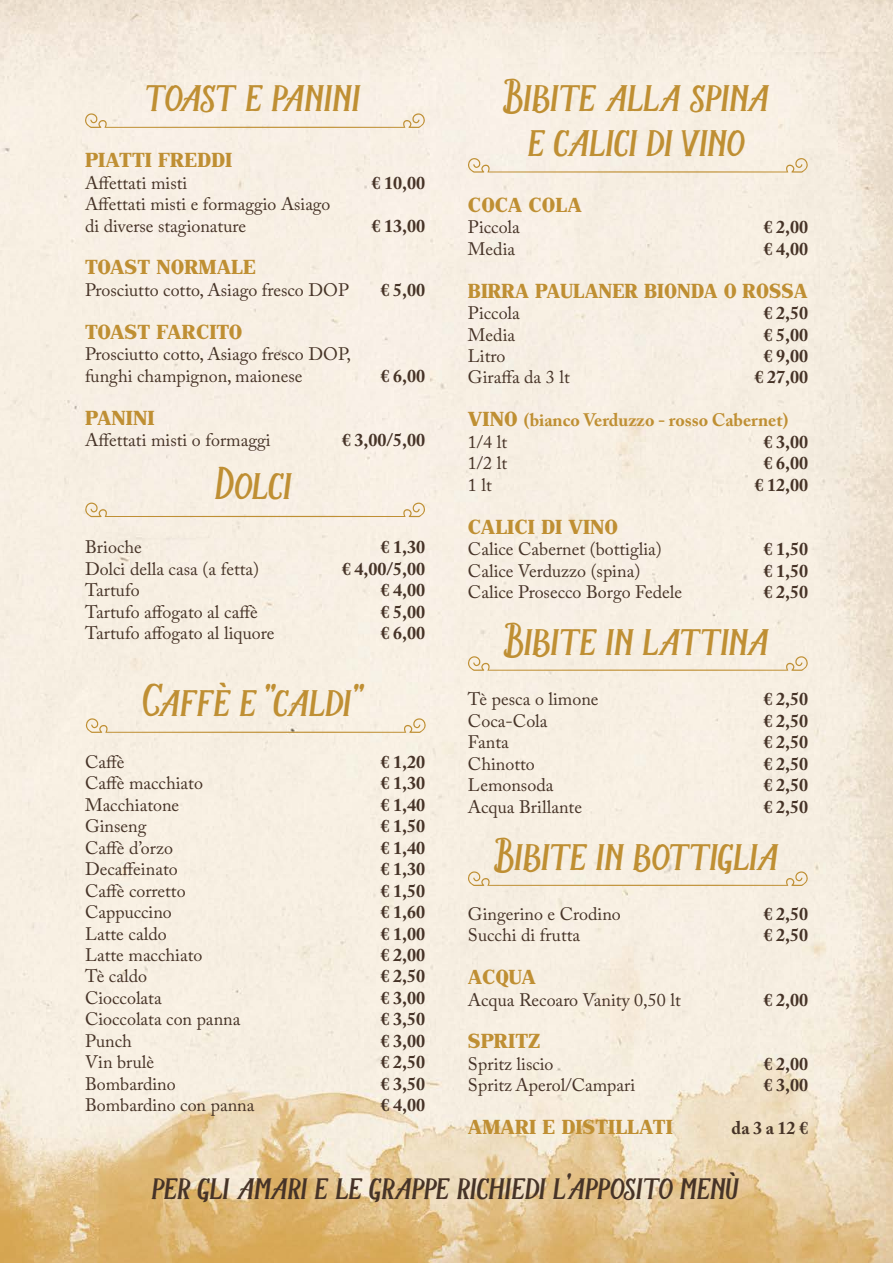
<style>
.page{position:relative;width:893px;height:1263px;background:#fff}
.page>*{position:absolute;margin:0;border:0;box-sizing:border-box;transform-origin:0 0}
.t1{font:45px/45px "Armament";letter-spacing:-.05em;color:#bf8f33;text-align:center}
.t2{font:36px "Armament";letter-spacing:-.05em;color:#463327}
.t3{font:500 20.25px "John Hancock CP";color:#bf8f33}
.t4{font:500 20.25px "John Hancock CP";color:#bf8f33;scale:.96 1}
.t5{font:18px/21.5px "Adobe Caslon Pro";color:#463327}
.t6{font:700 18px "Adobe Caslon Pro";color:#463327}
.t7{font:700 18px/21.5px "Adobe Caslon Pro";color:#bf8f33}
.s1{font-family:"John Hancock CP";font-weight:500;font-size:20.25px}
.s2{font-weight:400;color:#463327}
</style>
<div class="page">
<img style="left:0;top:0;width:893px;height:1263px">
<svg style="left:468px;top:871px;width:340px;height:15px;background:#f0e5d0"></svg>
<svg style="left:468px;top:656px;width:340px;height:15px;background:#f1e5d1"></svg>
<svg style="left:468px;top:158px;width:340px;height:15px;background:#f1e5d2"></svg>
<svg style="left:85px;top:503px;width:340px;height:14px;background:#f1e5d1"></svg>
<svg style="left:85px;top:113px;width:340px;height:15px;background:#f2e6d3"></svg>
<svg style="left:85px;top:718px;width:341px;height:15px;background:#f1e5d1"></svg>
<h1 class="t1" style="left:146px;top:72px;width:218px">toast e panini</h1>
<p class="t3" style="left:85px;top:149px;width:149px">PIATTI FREDDI</p>
<p class="t5" style="left:85px;top:172px;width:104px">Affettati misti</p>
<p class="t6" style="left:372px;top:172px;width:55px">€ 10,00</p>
<p class="t5" style="left:85px;top:193px;width:247px">Affettati misti e formaggio Asiago di diverse stagionature</p>
<p class="t6" style="left:372px;top:215px;width:55px">€ 13,00</p>
<p class="t3" style="left:85px;top:256px;width:172px">TOAST NORMALE</p>
<p class="t5" style="left:85px;top:279px;width:265px">Prosciutto cotto, Asiago fresco DOP</p>
<p class="t6" style="left:381px;top:279px;width:46px">€ 5,00</p>
<p class="t3" style="left:85px;top:320px;width:159px">TOAST FARCITO</p>
<p class="t5" style="left:85px;top:343px;width:268px">Prosciutto cotto, Asiago fresco DOP, funghi champignon, maionese</p>
<p class="t6" style="left:381px;top:365px;width:46px">€ 6,00</p>
<p class="t3" style="left:85px;top:406px;width:71px">PANINI</p>
<p class="t5" style="left:85px;top:429px;width:187px">Affettati misti o formaggi</p>
<p class="t6" style="left:342px;top:429px;width:85px">€ 3,00/5,00</p>
<h1 class="t1" style="left:215px;top:460px;width:81px">Dolci</h1>
<p class="t5" style="left:85px;top:536px;width:58px">Brioche</p>
<p class="t6" style="left:381px;top:536px;width:46px">€ 1,30</p>
<p class="t5" style="left:85px;top:558px;width:176px">Dolci della casa (a fetta)</p>
<p class="t6" style="left:342px;top:558px;width:85px">€ 4,00/5,00</p>
<p class="t5" style="left:85px;top:579px;width:56px">Tartufo</p>
<p class="t6" style="left:381px;top:579px;width:46px">€ 4,00</p>
<p class="t5" style="left:85px;top:601px;width:174px">Tartufo affogato al caffè</p>
<p class="t6" style="left:381px;top:601px;width:46px">€ 5,00</p>
<p class="t5" style="left:85px;top:622px;width:191px">Tartufo affogato al liquore</p>
<p class="t6" style="left:381px;top:622px;width:46px">€ 6,00</p>
<h1 class="t1" style="left:143px;top:677px;width:225px">Caffè e "caldi"</h1>
<p class="t5" style="left:85px;top:751px;width:41px">Caffè</p>
<p class="t6" style="left:381px;top:751px;width:46px">€ 1,20</p>
<p class="t5" style="left:85px;top:772px;width:119px">Caffè macchiato</p>
<p class="t6" style="left:381px;top:772px;width:46px">€ 1,30</p>
<p class="t5" style="left:85px;top:794px;width:96px">Macchiatone</p>
<p class="t6" style="left:381px;top:794px;width:46px">€ 1,40</p>
<p class="t5" style="left:85px;top:815px;width:63px">Ginseng</p>
<p class="t6" style="left:381px;top:815px;width:46px">€ 1,50</p>
<p class="t5" style="left:85px;top:837px;width:90px">Caffè d’orzo</p>
<p class="t6" style="left:381px;top:837px;width:46px">€ 1,40</p>
<p class="t5" style="left:85px;top:858px;width:94px">Decaffeinato</p>
<p class="t6" style="left:381px;top:858px;width:46px">€ 1,30</p>
<p class="t5" style="left:85px;top:880px;width:102px">Caffè corretto</p>
<p class="t6" style="left:381px;top:880px;width:46px">€ 1,50</p>
<p class="t5" style="left:85px;top:901px;width:88px">Cappuccino</p>
<p class="t6" style="left:381px;top:901px;width:46px">€ 1,60</p>
<p class="t5" style="left:85px;top:922px;width:83px">Latte caldo</p>
<p class="t6" style="left:381px;top:923px;width:46px">€ 1,00</p>
<p class="t5" style="left:85px;top:944px;width:119px">Latte macchiato</p>
<p class="t6" style="left:381px;top:944px;width:46px">€ 2,00</p>
<p class="t5" style="left:85px;top:965px;width:64px">Tè caldo</p>
<p class="t6" style="left:381px;top:966px;width:46px">€ 2,50</p>
<p class="t5" style="left:85px;top:987px;width:78px">Cioccolata</p>
<p class="t6" style="left:381px;top:987px;width:46px">€ 3,00</p>
<p class="t5" style="left:85px;top:1008px;width:157px">Cioccolata con panna</p>
<p class="t6" style="left:381px;top:1008px;width:46px">€ 3,50</p>
<p class="t5" style="left:85px;top:1030px;width:48px">Punch</p>
<p class="t6" style="left:381px;top:1030px;width:46px">€ 3,00</p>
<p class="t5" style="left:85px;top:1051px;width:71px">Vin brulè</p>
<p class="t6" style="left:381px;top:1051px;width:46px">€ 2,50</p>
<p class="t5" style="left:85px;top:1073px;width:92px">Bombardino</p>
<p class="t6" style="left:381px;top:1073px;width:46px">€ 3,50</p>
<p class="t5" style="left:85px;top:1094px;width:171px">Bombardino con panna</p>
<p class="t6" style="left:381px;top:1094px;width:46px">€ 4,00</p>
<h1 class="t1" style="left:503px;top:72px;width:270px">Bibite alla spina e calici di vino</h1>
<p class="t3" style="left:468px;top:193px;width:115px">COCA COLA</p>
<p class="t5" style="left:468px;top:216px;width:53px">Piccola</p>
<p class="t6" style="left:763px;top:216px;width:46px">€ 2,00</p>
<p class="t5" style="left:468px;top:238px;width:49px">Media</p>
<p class="t6" style="left:763px;top:238px;width:46px">€ 4,00</p>
<p class="t4" style="left:468px;top:279px;width:355px">BIRRA PAULANER BIONDA O ROSSA</p>
<p class="t5" style="left:468px;top:302px;width:53px">Piccola</p>
<p class="t6" style="left:763px;top:302px;width:46px">€ 2,50</p>
<p class="t5" style="left:468px;top:324px;width:49px">Media</p>
<p class="t6" style="left:763px;top:324px;width:46px">€ 5,00</p>
<p class="t5" style="left:468px;top:345px;width:39px">Litro</p>
<p class="t6" style="left:763px;top:345px;width:46px">€ 9,00</p>
<p class="t5" style="left:468px;top:366px;width:103px">Giraffa da 3 lt</p>
<p class="t6" style="left:754px;top:367px;width:55px">€ 27,00</p>
<p class="t7" style="left:468px;top:409px;width:322px"><span class="s1">VINO</span> (bianco Verduzzo - rosso Cabernet)<br><span class="s2">1/4 lt</span></p>
<p class="t6" style="left:763px;top:431px;width:46px">€ 3,00</p>
<p class="t5" style="left:468px;top:452px;width:41px">1/2 lt</p>
<p class="t6" style="left:763px;top:452px;width:46px">€ 6,00</p>
<p class="t5" style="left:468px;top:474px;width:25px">1 lt</p>
<p class="t6" style="left:754px;top:474px;width:55px">€ 12,00</p>
<p class="t3" style="left:468px;top:515px;width:152px">CALICI DI VINO</p>
<p class="t5" style="left:468px;top:538px;width:195px">Calice Cabernet (bottiglia)</p>
<p class="t6" style="left:763px;top:538px;width:46px">€ 1,50</p>
<p class="t5" style="left:468px;top:559px;width:174px">Calice Verduzzo (spina)</p>
<p class="t6" style="left:763px;top:560px;width:46px">€ 1,50</p>
<p class="t5" style="left:468px;top:581px;width:216px">Calice Prosecco Borgo Fedele</p>
<p class="t6" style="left:763px;top:581px;width:46px">€ 2,50</p>
<h1 class="t1" style="left:504px;top:615px;width:269px">Bibite in lattina</h1>
<p class="t5" style="left:468px;top:688px;width:132px">Tè pesca o limone</p>
<p class="t6" style="left:763px;top:688px;width:46px">€ 2,50</p>
<p class="t5" style="left:468px;top:710px;width:81px">Coca-Cola</p>
<p class="t6" style="left:763px;top:710px;width:46px">€ 2,50</p>
<p class="t5" style="left:468px;top:731px;width:42px">Fanta</p>
<p class="t6" style="left:763px;top:731px;width:46px">€ 2,50</p>
<p class="t5" style="left:468px;top:753px;width:68px">Chinotto</p>
<p class="t6" style="left:763px;top:753px;width:46px">€ 2,50</p>
<p class="t5" style="left:468px;top:774px;width:87px">Lemonsoda</p>
<p class="t6" style="left:763px;top:774px;width:46px">€ 2,50</p>
<p class="t5" style="left:468px;top:795px;width:116px">Acqua Brillante</p>
<p class="t6" style="left:763px;top:796px;width:46px">€ 2,50</p>
<h1 class="t1" style="left:494px;top:831px;width:288px">Bibite in bottiglia</h1>
<p class="t5" style="left:468px;top:903px;width:154px">Gingerino e Crodino</p>
<p class="t6" style="left:763px;top:903px;width:46px">€ 2,50</p>
<p class="t5" style="left:468px;top:924px;width:114px">Succhi di frutta</p>
<p class="t6" style="left:763px;top:924px;width:46px">€ 2,50</p>
<p class="t3" style="left:468px;top:966px;width:70px">ACQUA</p>
<p class="t5" style="left:468px;top:988px;width:214px">Acqua Recoaro Vanity 0,50 lt</p>
<p class="t6" style="left:763px;top:989px;width:46px">€ 2,00</p>
<p class="t3" style="left:468px;top:1030px;width:74px">SPRITZ</p>
<p class="t5" style="left:468px;top:1053px;width:87px">Spritz liscio</p>
<p class="t6" style="left:763px;top:1053px;width:46px">€ 2,00</p>
<p class="t5" style="left:468px;top:1074px;width:169px">Spritz Aperol/Campari</p>
<p class="t6" style="left:763px;top:1074px;width:46px">€ 3,00</p>
<p class="t3" style="left:468px;top:1116px;width:206px">AMARI E DISTILLATI</p>
<p class="t6" style="left:732px;top:1117px;width:78px">da 3 a 12 €</p>
<h2 class="t2" style="left:152px;top:1167px;width:591px">per gli amari e le grappe richiedi l'apposito menù</h2>
</div>
